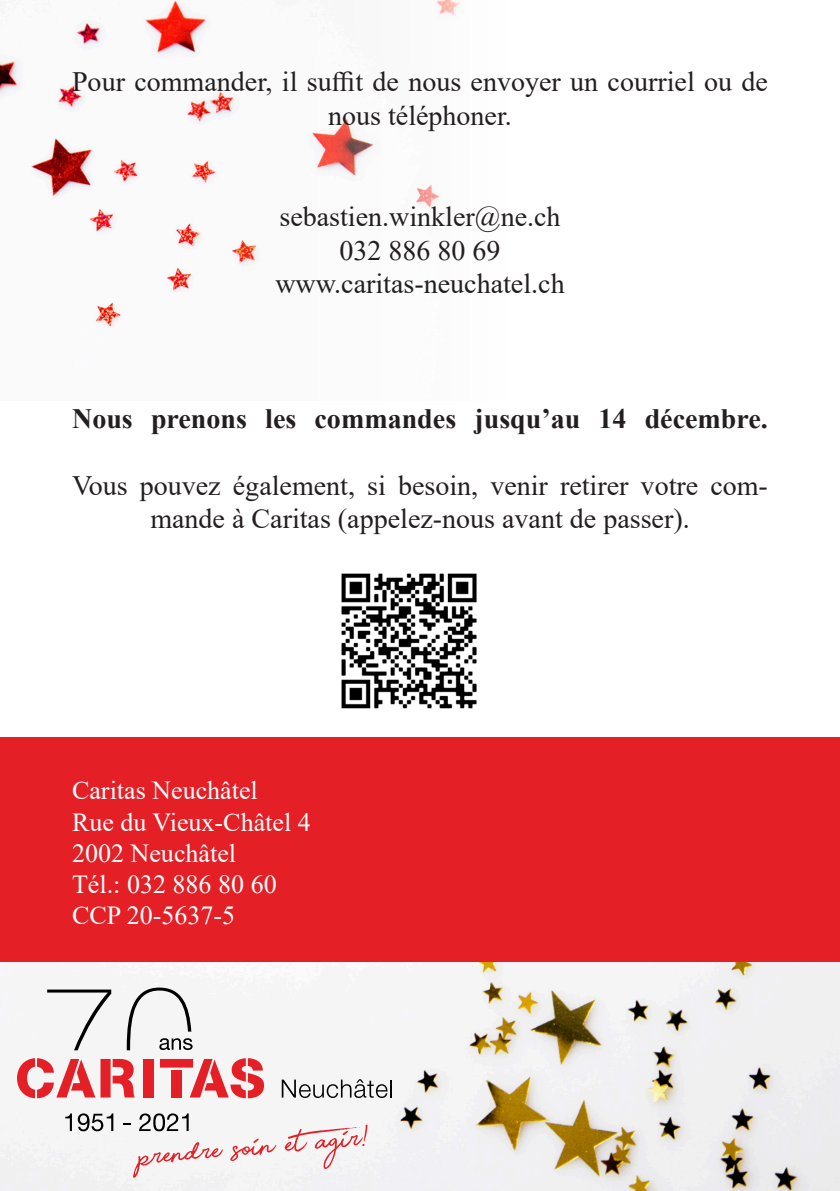
<style>
.page{position:relative;width:840px;height:1191px;background:#fff}
.page>*{position:absolute;margin:0;border:0;box-sizing:border-box;transform-origin:0 0}
.t1{font:28px/33.6px "Times New Roman";color:#231f20;text-align:center}
.t2{font:700 28px "Times New Roman";color:#231f20}
.t3{font:26px/31.2px "Times New Roman";color:#fff}
</style>
<div class="page">
<img style="left:0;top:0;width:460px;height:328px">
<img style="left:0;top:962px;width:839px;height:229px">
<div style="left:0;top:737px;width:839px;height:225px;background:#e41f25"></div>
<svg style="left:47px;top:989px;width:64px;height:61px"></svg>
<svg style="left:281px;top:1079px;width:110px;height:19px"></svg>
<div style="left:143px;top:1059px;width:10px;height:38px;background:#e41f25"></div>
<svg style="left:17px;top:1058px;width:118px;height:40px"></svg>
<svg style="left:160px;top:1058px;width:104px;height:40px"></svg>
<svg style="left:133px;top:1142px;width:90px;height:35px"></svg>
<svg style="left:230px;top:1138px;width:46px;height:23px"></svg>
<svg style="left:284px;top:1124px;width:83px;height:45px"></svg>
<svg style="left:65px;top:1113px;width:7px;height:18px"></svg>
<svg style="left:78px;top:1113px;width:35px;height:18px"></svg>
<svg style="left:123px;top:1123px;width:7px;height:2px"></svg>
<svg style="left:139px;top:1113px;width:49px;height:18px"></svg>
<svg style="left:127px;top:987px;width:65px;height:63px"></svg>
<img style="left:341px;top:573px;width:136px;height:136px">
<p class="t1" style="left:72px;top:64px;width:697px">Pour commander, il suffit de nous envoyer un courriel ou de nous téléphoner.</p>
<p class="t1" style="left:275px;top:199px;width:290px">sebastien.winkler@ne.ch<br>032 886 80 69 www.caritas-neuchatel.ch</p>
<p class="t2" style="left:72px;top:398px;width:697px">Nous prenons les commandes jusqu’au 14 décembre.</p>
<p class="t1" style="left:72px;top:468px;width:697px">Vous pouvez également, si besoin, venir retirer votre com&shy;mande à Caritas (appelez-nous avant de passer).</p>
<p class="t3" style="left:72px;top:774px;width:240px">Caritas Neuchâtel<br>Rue du Vieux-Châtel 4<br>2002 Neuchâtel<br>Tél.: 032 886 80 60<br>CCP 20-5637-5</p>
</div>
